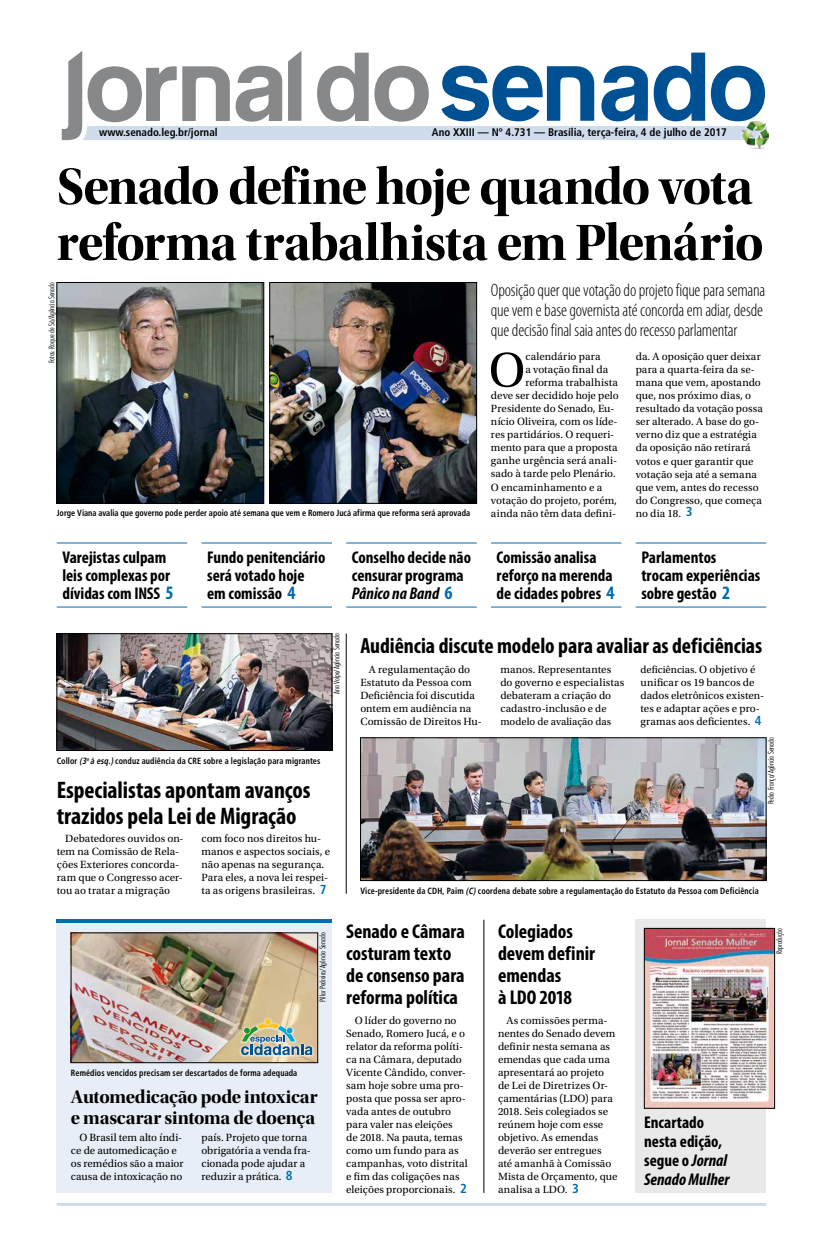
<style>
.page{position:relative;width:823px;height:1248px;background:#fff}
.page>*{position:absolute;margin:0;border:0;box-sizing:border-box;transform-origin:0 0}
.t1{font:53px/56px "Utopia Std Bold Disp";letter-spacing:-.025em;color:#000}
.t2{font:50.8px "Utopia Std";color:#000}
.t3{font:700 condensed 24px/26px "Myriad Pro";letter-spacing:-.005em;color:#000}
.t4{font:700 condensed 22px "Myriad Pro";letter-spacing:-.005em;color:#000}
.t5{font:700 condensed 20px/22px "Myriad Pro";color:#000}
.t6{font:19px/21px "Utopia Std Bold Disp";letter-spacing:-.015em;color:#000}
.t7{font:300 condensed 18px/20px "Myriad Pro";letter-spacing:-.015em;color:#000}
.t8{font:700 condensed 17px/18px "Myriad Pro";color:#000}
.t9{font:11px/13px "Utopia Std";letter-spacing:.005em;color:#000}
.t10{font:700 condensed 11px "Frutiger";color:#000}
.t11{font:10.6px "Utopia Std";color:#000}
.t12{font:700 condensed 9px "Frutiger";letter-spacing:.01em;color:#000;scale:.9 1}
.t13{font:300 condensed 8px "Futura BT";color:#000}
.s1{font-family:"Frutiger";font-weight:700;font-stretch:condensed;font-size:13px;color:#006db0}
.s2{font-size:19px;color:#006db0}
.s3{font-style:italic}
.s4{font-size:10.6px}
.s5{font-size:11px}
</style>
<div class="page">
<hr style="left:57px;top:1202px;width:708px;height:3px;background:#cfdcec">
<div style="left:635px;top:919px;width:130px;height:273px;background:#e9e9ea"></div>
<div style="left:76px;top:126px;width:689px;height:13px;background:#cfdcec"></div>
<svg style="left:317px;top:53px;width:51px;height:69px"></svg>
<svg style="left:374px;top:66px;width:54px;height:56px"></svg>
<svg style="left:288px;top:51px;width:13px;height:70px"></svg>
<svg style="left:653px;top:53px;width:51px;height:68px"></svg>
<svg style="left:710px;top:66px;width:54px;height:55px"></svg>
<svg style="left:441px;top:66px;width:153px;height:55px"></svg>
<svg style="left:601px;top:66px;width:46px;height:55px"></svg>
<svg style="left:61px;top:51px;width:221px;height:90px"></svg>
<div style="left:737px;top:118px;width:32px;height:33px;background:#fff;opacity:.75"></div>
<img style="left:741px;top:121px;width:27px;height:27px">
<hr style="left:346px;top:542px;width:130px;height:1px;background:#006db0">
<hr style="left:57px;top:542px;width:130px;height:1px;background:#006db0">
<hr style="left:490px;top:542px;width:131px;height:1px;background:#006db0">
<hr style="left:201px;top:542px;width:131px;height:1px;background:#006db0">
<hr style="left:635px;top:542px;width:130px;height:1px;background:#006db0">
<hr style="left:346px;top:606px;width:130px;height:1px;background:#006db0">
<hr style="left:57px;top:606px;width:130px;height:1px;background:#006db0">
<hr style="left:490px;top:606px;width:131px;height:1px;background:#006db0">
<hr style="left:201px;top:606px;width:131px;height:1px;background:#006db0">
<hr style="left:635px;top:606px;width:130px;height:1px;background:#006db0">
<img style="left:59px;top:635px;width:271px;height:113px">
<div style="left:57px;top:633px;width:275px;height:117px;border:1px solid #000"></div>
<img style="left:362px;top:739px;width:401px;height:139px">
<div style="left:360px;top:737px;width:405px;height:143px;border:1px solid #000"></div>
<img style="left:645px;top:930px;width:127px;height:176px">
<div style="left:643px;top:928px;width:131px;height:180px;border:1px solid #000"></div>
<div style="left:57px;top:919px;width:275px;height:273px;background:#e8eef7"></div>
<hr style="left:57px;top:919px;width:275px;height:3px;background:#006db0">
<img style="left:73px;top:934px;width:242px;height:126px">
<div style="left:239px;top:1016px;width:75px;height:41px;background:#fff;opacity:.6"></div>
<svg style="left:241px;top:1018px;width:71px;height:36px;background:#aab49f"></svg>
<img style="left:59px;top:284px;width:203px;height:217px">
<div style="left:57px;top:282px;width:207px;height:221px;border:1px solid #000"></div>
<img style="left:271px;top:284px;width:203px;height:217px">
<div style="left:269px;top:282px;width:207px;height:221px;border:1px solid #000"></div>
<hr style="left:483px;top:919px;width:1px;height:273px;background:#000">
<hr style="left:345px;top:633px;width:1px;height:260px;background:#000">
<p class="t10" style="left:99px;top:126px;width:120px">www.senado.leg.br/jornal</p>
<p class="t10" style="left:431px;top:126px;width:296px">Ano XXIII — Nº 4.731 — Brasília, terça-feira, 4 de julho de 2017</p>
<h1 class="t1" style="left:57px;top:159px;width:708px">Senado define hoje quando vota reforma trabalhista em Plenário</h1>
<h3 class="t7" style="left:490px;top:280px;width:276px">Oposição quer que votação do projeto fique para semana que vem e base governista até concorda em adiar, desde que decisão final saia antes do recesso parlamentar</h3>
<h2 class="t2" style="left:488px;top:342px;width:38px">O</h2>
<p class="t9" style="left:525px;top:350px;width:76px">calendário para</p>
<p class="t13" style="left:47px;top:363px;width:83px;rotate:-90deg">Fotos: Roque de Sá/Agência Senado</p>
<p class="t9" style="left:635px;top:350px;width:129px">da. A oposição quer deixar para a quarta-feira da se&shy;mana que vem, apostando que, nos próximo dias, o resultado da votação possa ser alterado. A base do go&shy;verno diz que a estratégia da oposição não retirará votos e quer garantir que votação seja até a semana que vem, antes do recesso do Congresso, que começa no dia 18. <span class="s1">3</span></p>
<p class="t9" style="left:525px;top:363px;width:84px">a votação final da</p>
<p class="t9" style="left:525px;top:376px;width:94px">reforma trabalhista</p>
<p class="t9" style="left:490px;top:389px;width:129px">deve ser decidido hoje pelo</p>
<p class="t9" style="left:490px;top:402px;width:125px">Presidente do Senado, Eu-</p>
<p class="t9" style="left:490px;top:415px;width:128px">nício Oliveira, com os líde-</p>
<p class="t9" style="left:490px;top:428px;width:125px">res partidários. O requeri-</p>
<p class="t9" style="left:490px;top:441px;width:128px">mento para que a proposta</p>
<p class="t9" style="left:490px;top:454px;width:127px">ganhe urgência será anali-</p>
<p class="t9" style="left:490px;top:467px;width:126px">sado à tarde pelo Plenário.</p>
<p class="t9" style="left:490px;top:480px;width:113px">O encaminhamento e a</p>
<p class="t9" style="left:490px;top:493px;width:127px">votação do projeto, porém,</p>
<p class="t9" style="left:490px;top:506px;width:127px">ainda não têm data defini-</p>
<p class="t12" style="left:57px;top:508px;width:460px">Jorge Viana avalia que governo pode perder apoio até semana que vem e Romero Jucá afirma que reforma será aprovada</p>
<h3 class="t8" style="left:62px;top:548px;width:113px">Varejistas culpam leis complexas por dívidas com INSS <span class="s2">5</span></h3>
<h3 class="t8" style="left:496px;top:548px;width:119px">Comissão analisa reforço na merenda de cidades pobres <span class="s2">4</span></h3>
<h3 class="t8" style="left:207px;top:548px;width:120px">Fundo penitenciário será votado hoje em comissão <span class="s2">4</span></h3>
<h3 class="t8" style="left:641px;top:548px;width:120px">Parlamentos trocam experiências sobre gestão <span class="s2">2</span></h3>
<h3 class="t8" style="left:351px;top:548px;width:121px">Conselho decide não censurar programa<br><span class="s3">Pânico na Band</span> <span class="s2">6</span></h3>
<p class="t13" style="left:331px;top:694px;width:62px;rotate:-90deg">Ana Volpe/Agência Senado</p>
<p class="t12" style="left:57px;top:755px;width:294px">Collor <span class="s3">(3</span><sup>o</sup> <span class="s3">à esq.)</span>conduz audiência da CRE sobre a legislação para migrantes</p>
<h3 class="t3" style="left:57px;top:776px;width:255px">Especialistas apontam avanços trazidos pela Lei de Migração</h3>
<p class="t9" style="left:57px;top:831px;width:128px;text-indent:9px">Debatedores ouvidos on&shy;tem na Comissão de Rela&shy;ções Exteriores concorda&shy;ram que o Congresso acer&shy;tou ao tratar a migração</p>
<p class="t9" style="left:201px;top:831px;width:130px">com foco nos direitos hu&shy;manos e aspectos sociais, e não apenas na segurança.<br>Para eles, a nova lei respei&shy;ta as origens brasileiras. <span class="s1">7</span></p>
<h3 class="t4" style="left:360px;top:631px;width:403px">Audiência discute modelo para avaliar as deficiências</h3>
<p class="t9" style="left:360px;top:662px;width:123px;text-indent:9px">A regulamentação do<br>Estatuto da Pessoa com<br>Deficiência foi discutida ontem em audiência na<br>Comissão de Direitos Hu-</p>
<p class="t9" style="left:500px;top:662px;width:125px">manos. Representantes do governo e especialistas debateram a criação do cadastro-inclusão <span class="s4">e de</span></p>
<p class="t11" style="left:500px;top:715px;width:112px">modelo de avaliação das</p>
<p class="t11" style="left:640px;top:663px;width:117px">deficiências. <span class="s5">O objetivo é</span></p>
<p class="t9" style="left:640px;top:675px;width:125px">unificar os 19 bancos de dados eletrônicos existen&shy;tes e adaptar ações e pro&shy;gramas aos deficientes. <span class="s1">4</span></p>
<p class="t13" style="left:765px;top:804px;width:68px;rotate:-90deg">Pedro França/Agência Senado</p>
<p class="t12" style="left:360px;top:885px;width:444px">Vice-presidente da CDH, Paim <span class="s3">(C)</span>coordena debate sobre a regulamentação do Estatuto da Pessoa com Deficiência</p>
<p class="t13" style="left:317px;top:1001px;width:71px;rotate:-90deg">Pillar Pedreira/Agência Senado</p>
<p class="t12" style="left:71px;top:1067px;width:253px">Remédios vencidos precisam ser descartados de forma adequada</p>
<h3 class="t6" style="left:71px;top:1085px;width:248px">Automedicação pode intoxicar e mascarar sintoma de doença</h3>
<p class="t9" style="left:71px;top:1130px;width:114px;text-indent:9px">O Brasil tem alto índi&shy;ce de automedicação e os remédios são a maior causa de intoxicação no</p>
<p class="t9" style="left:201px;top:1130px;width:111px">país. Projeto que torna obrigatória a venda fra&shy;cionada pode ajudar a reduzir a prática. <span class="s1">8</span></p>
<h3 class="t5" style="left:346px;top:919px;width:120px">Senado e Câmara costuram texto de consenso para reforma política</h3>
<p class="t9" style="left:346px;top:1013px;width:123px;text-indent:9px">O líder do governo no<br>Senado, Romero Jucá, e o relator da reforma políti&shy;ca na Câmara, deputado<br>Vicente Cândido, conver&shy;sam hoje sobre uma pro&shy;posta que possa ser apro&shy;vada antes de outubro para valer nas eleições<br>de 2018. Na pauta, temas como um fundo para as campanhas, voto distrital e fim das coligações nas eleições proporcionais. <span class="s1">2</span></p>
<h3 class="t5" style="left:497px;top:919px;width:98px">Colegiados devem definir emendas<br>à LDO 2018</h3>
<p class="t9" style="left:497px;top:1013px;width:121px;text-indent:9px">As comissões perma&shy;nentes do Senado devem definir nesta semana as emendas que cada uma apresentará ao projeto de Lei de Diretrizes Or&shy;çamentárias (LDO) para<br>2018. Seis colegiados se reúnem hoje com esse objetivo. As emendas deverão ser entregues até amanhã à Comissão<br>Mista de Orçamento, que analisa a LDO. <span class="s1">3</span></p>
<h3 class="t8" style="left:643px;top:1111px;width:87px;line-height:19px">Encartado nesta edição, segue o <span class="s3">Jornal<br>Senado Mulher</span></h3>
<p class="t13" style="left:774px;top:954px;width:28px;rotate:-90deg">Reprodução</p>
</div>
